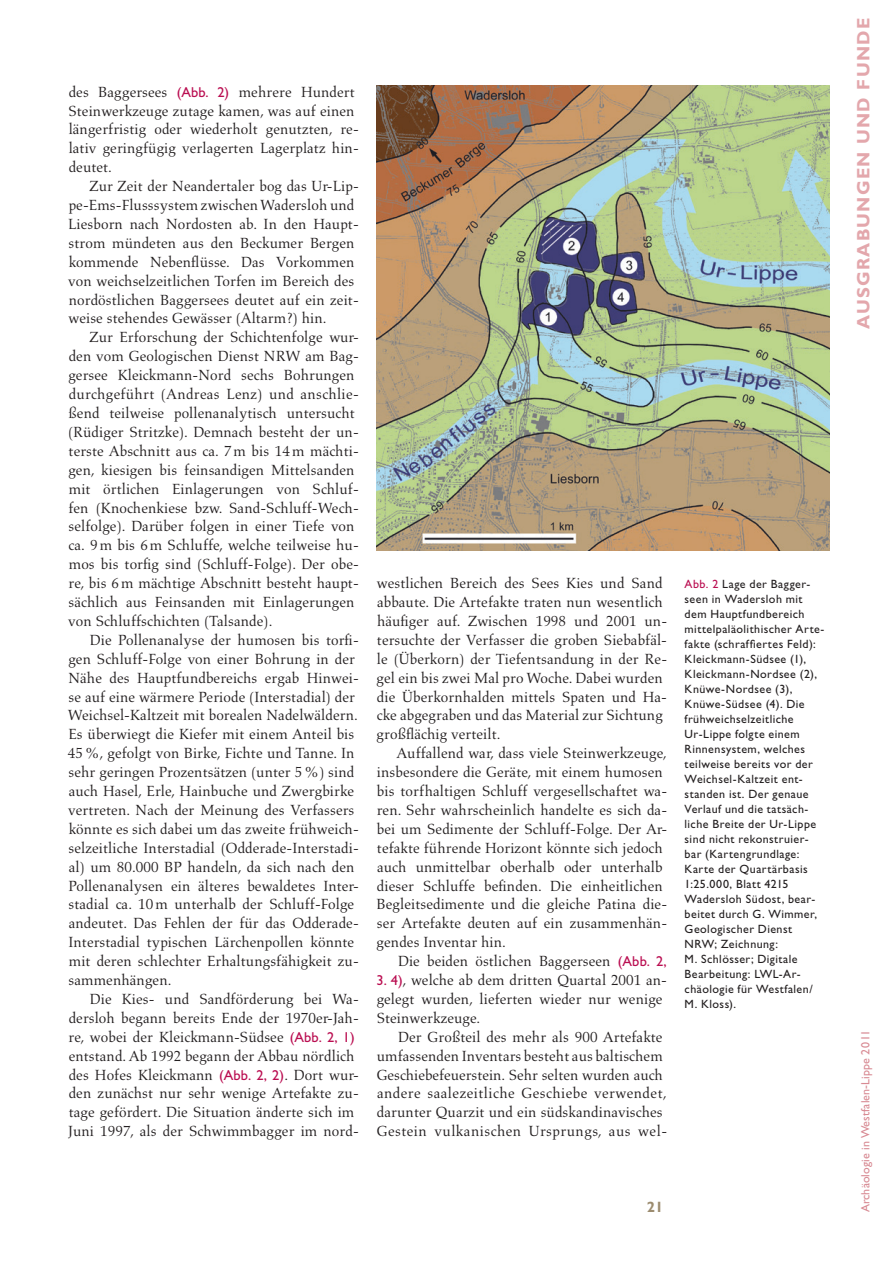
<style>
.page{position:relative;width:893px;height:1263px;background:#fff}
.page>*{position:absolute;margin:0;border:0;box-sizing:border-box;transform-origin:0 0}
.t1{font:18px "Gill Sans Std Bold 2";letter-spacing:.07em;color:#e3a7ac}
.t2{font:15px/18.9px "Aldus LT Std";letter-spacing:.005em;color:#231f20}
.t3{font:15px "Gill Sans Std Bold 16";color:#9c8c6f}
.t4{font:12px/15px "Gill Sans Std 25";letter-spacing:.04em;color:#231f20}
.t5{font:12px "Gill Sans Std 2";letter-spacing:.01em;color:#d88a93}
.s1{font-family:"Gill Sans Std 25";font-size:14.4px;color:#ba0e51}
.s2{color:#ba0e51}
</style>
<div class="page">
<img style="left:376px;top:85px;width:453px;height:465px">
<p class="t2" style="left:68px;top:82px;width:292px">des Baggersees <span class="s1">(Abb. 2)</span> mehrere Hundert Steinwerkzeuge zutage kamen, was auf einen längerfristig oder wiederholt genutzten, re&shy;lativ geringfügig verlagerten Lagerplatz hin&shy;deutet.</p>
<p class="t2" style="left:68px;top:177px;width:292px;text-indent:21px">Zur Zeit der Neandertaler bog das Ur-Lip&shy;pe-Ems-Flusssystem zwischen Wadersloh und Liesborn nach Nordosten ab. In den Haupt&shy;strom mündeten aus den Beckumer Bergen kommende Nebenflüsse. Das Vorkommen von weichselzeitlichen Torfen im Bereich des nordöstlichen Baggersees deutet auf ein zeit&shy;weise stehendes Gewässer (Altarm?) hin.</p>
<p class="t2" style="left:68px;top:328px;width:292px;text-indent:21px">Zur Erforschung der Schichtenfolge wur&shy;den vom Geologischen Dienst NRW am Bag&shy;gersee Kleickmann-Nord sechs Bohrungen durchgeführt (Andreas Lenz) und anschlie&shy;ßend teilweise pollenanalytisch untersucht (Rüdiger Stritzke). Demnach besteht der un&shy;terste Abschnitt aus ca. 7m bis 14m mächti&shy;gen, kiesigen bis feinsandigen Mittelsanden mit örtlichen Einlagerungen von Schluf&shy;fen (Knochenkiese bzw. Sand-Schluff-Wech&shy;selfolge). Darüber folgen in einer Tiefe von ca. 9m bis 6m Schluffe, welche teilweise hu&shy;mos bis torfig sind (Schluff-Folge). Der obe&shy;re, bis 6m mächtige Abschnitt besteht haupt&shy;sächlich aus Feinsanden mit Einlagerungen von Schluffschichten (Talsande).</p>
<p class="t2" style="left:68px;top:631px;width:293px;text-indent:22px">Die Pollenanalyse der humosen bis torfi&shy;gen Schluff-Folge von einer Bohrung in der Nähe des Hauptfundbereichs ergab Hinwei&shy;se auf eine wärmere Periode (Interstadial) der Weichsel-Kaltzeit mit borealen Nadelwäldern.<br>Es überwiegt die Kiefer mit einem Anteil bis 45%, gefolgt von Birke, Fichte und Tanne. In sehr geringen Prozentsätzen (unter 5%) sind auch Hasel, Erle, Hainbuche und Zwergbirke vertreten. Nach der Meinung des Verfassers könnte es sich dabei um das zweite frühweich&shy;selzeitliche Interstadial (Odderade-Interstadi&shy;al) um 80.000 BP handeln, da sich nach den Pollenanalysen ein älteres bewaldetes Inter&shy;stadial ca. 10m unterhalb der Schluff-Folge andeutet. Das Fehlen der für das Odderade-Interstadial typischen Lärchenpollen könnte mit deren schlechter Erhaltungsfähigkeit zu&shy;sammenhängen.</p>
<p class="t2" style="left:68px;top:990px;width:292px;text-indent:22px">Die Kies- und Sandförderung bei Wa&shy;dersloh begann bereits Ende der 1970er-Jah&shy;re, wobei der Kleickmann-Südsee <span class="s1">(Abb. 2, 1) </span>entstand. Ab 1992 begann der Abbau nördlich des Hofes Kleickmann <span class="s1">(Abb. 2, 2)</span>. Dort wur&shy;den zunächst nur sehr wenige Artefakte zu&shy;tage gefördert. Die Situation änderte sich im Juni 1997, als der Schwimmbagger im nord-</p>
<p class="t2" style="left:377px;top:574px;width:292px">westlichen Bereich des Sees Kies und Sand abbaute. Die Artefakte traten nun wesentlich häufiger auf. Zwischen 1998 und 2001 un&shy;tersuchte der Verfasser die groben Siebabfäl&shy;le (Überkorn) der Tiefentsandung in der Re&shy;gel ein bis zwei Mal pro Woche. Dabei wurden die Überkornhalden mittels Spaten und Ha&shy;cke abgegraben und das Material zur Sichtung großflächig verteilt.</p>
<p class="t2" style="left:377px;top:744px;width:292px;text-indent:20px">Auffallend war, dass viele Steinwerkzeuge, insbesondere die Geräte, mit einem humosen bis torfhaltigen Schluff vergesellschaftet wa&shy;ren. Sehr wahrscheinlich handelte es sich da&shy;bei um Sedimente der Schluff-Folge. Der Ar&shy;tefakte führende Horizont könnte sich jedoch auch unmittelbar oberhalb oder unterhalb dieser Schluffe befinden. Die einheitlichen Begleitsedimente und die gleiche Patina die&shy;ser Artefakte deuten auf ein zusammenhän&shy;gendes Inventar hin.</p>
<p class="t2" style="left:398px;top:952px;width:270px">Die beiden östlichen Baggerseen <span class="s1">(Abb. 2,</span></p>
<p class="t2" style="left:376px;top:971px;width:292px"><span class="s1">3. 4)</span>, welche ab dem dritten Quartal 2001 an&shy;gelegt wurden, lieferten wieder nur wenige<br>Steinwerkzeuge.</p>
<p class="t2" style="left:377px;top:1027px;width:292px;text-indent:21px">Der Großteil des mehr als 900 Artefakte umfassenden Inventars besteht aus baltischem Geschiebefeuerstein. Sehr selten wurden auch andere saalezeitliche Geschiebe verwendet, darunter Quarzit und ein südskandinavisches Gestein vulkanischen Ursprungs, aus wel-</p>
<p class="t4" style="left:685px;top:577px;width:141px"><span class="s2">Abb. 2</span> Lage der Bagger&shy;seen in Wadersloh mit dem Hauptfundbereich mittelpaläolithischer Arte&shy;fakte (schraffiertes Feld):<br>Kleickmann-Südsee (1),<br>Kleickmann-Nordsee (2),<br>Knüwe-Nordsee (3),<br>Knüwe-Südsee (4). Die frühweichselzeitliche<br>Ur-Lippe folgte einem<br>Rinnensystem, welches teilweise bereits vor der<br>Weichsel-Kaltzeit ent&shy;standen ist. Der genaue<br>Verlauf und die tatsäch&shy;liche Breite der Ur-Lippe sind nicht rekonstruier&shy;bar (Kartengrundlage:<br>Karte der Quartärbasis<br>1:25.000, Blatt 4215<br>Wadersloh Südost, bear&shy;beitet durch G. Wimmer,<br>Geologischer Dienst<br>NRW; Zeichnung:<br>M. Schlösser; Digitale<br>Bearbeitung: LWL-Ar&shy;chäologie für Westfalen/<br>M. Kloss).</p>
<p class="t3" style="left:647px;top:1198px;width:18px">21</p>
<p class="t1" style="left:853px;top:329px;width:312px;rotate:-90deg">AUSGRABUNGEN UND FUNDE</p>
<p class="t5" style="left:859px;top:1212px;width:184px;rotate:-90deg">Archäologie in Westfalen-Lippe 2011</p>
</div>
